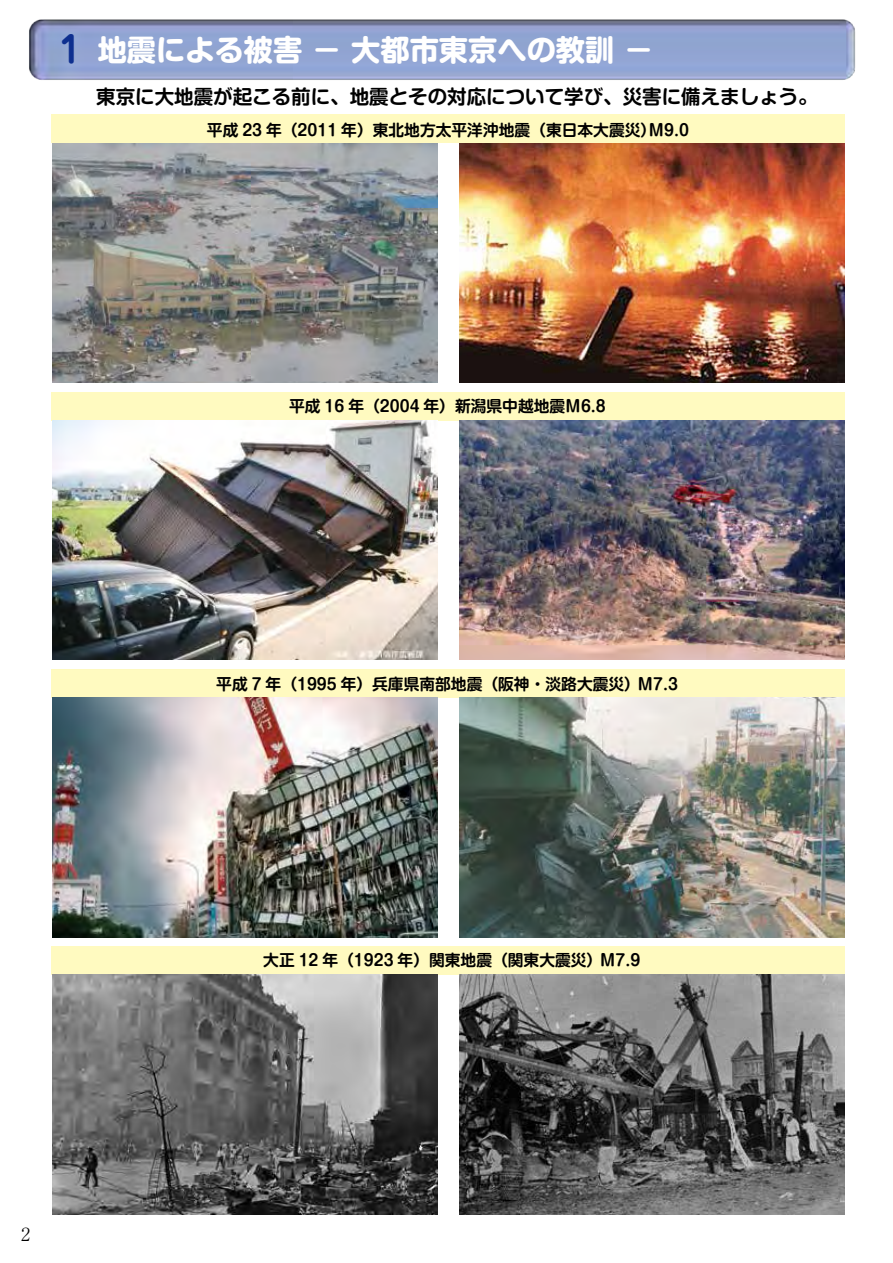
<style>
.page{position:relative;width:893px;height:1263px;background:#fff}
.page>*{position:absolute;margin:0;border:0;box-sizing:border-box;transform-origin:0 0}
.t1{font:700 29.25px "Shin M Go";color:#fff}
.t2{font:700 19.5px "Shin M Go De";color:#000}
.t3{font:300 18px "Ryumin Pr 6";color:#000}
.t4{font:700 15.75px "Shin M Go De";color:#000}
.s1{font-family:"Jun 501 Pro";font-size:36px;color:#0e2f8f}
</style>
<div class="page">
<img style="left:29px;top:19px;width:827px;height:61px">
<div style="left:52px;top:114px;width:793px;height:29px;background:#fffac0"></div>
<img style="left:52px;top:143px;width:385px;height:239px">
<img style="left:460px;top:143px;width:385px;height:239px">
<div style="left:52px;top:392px;width:793px;height:28px;background:#fffac0"></div>
<img style="left:52px;top:420px;width:385px;height:240px">
<img style="left:460px;top:420px;width:385px;height:240px">
<div style="left:52px;top:669px;width:793px;height:29px;background:#fffac0"></div>
<img style="left:52px;top:698px;width:385px;height:239px">
<img style="left:460px;top:698px;width:385px;height:239px">
<div style="left:52px;top:946px;width:793px;height:29px;background:#fffac0"></div>
<img style="left:52px;top:975px;width:385px;height:239px">
<img style="left:460px;top:975px;width:385px;height:239px">
<h1 class="t1" style="left:59px;top:28px;width:596px"><span class="s1">1</span> 地震による被害 － 大都市東京への教訓 －</h1>
<p class="t2" style="left:96px;top:82px;width:723px">東京に大地震が起こる前に、地震とその対応について学び、災害に備えましょう。</p>
<p class="t4" style="left:207px;top:119px;width:484px">平成 23 年（2011 年）東北地方太平洋沖地震（東日本大震災）Ｍ9.0</p>
<p class="t4" style="left:289px;top:395px;width:318px">平成 16 年（2004 年）新潟県中越地震Ｍ6.8</p>
<p class="t3" style="left:21px;top:1220px;width:11px">2</p>
<p class="t4" style="left:216px;top:672px;width:463px">平成 7 年（1995 年）兵庫県南部地震（阪神・淡路大震災）Ｍ7.3</p>
<p class="t4" style="left:263px;top:948px;width:379px">大正 12 年（1923 年）関東地震（関東大震災）Ｍ7.9</p>
</div>
